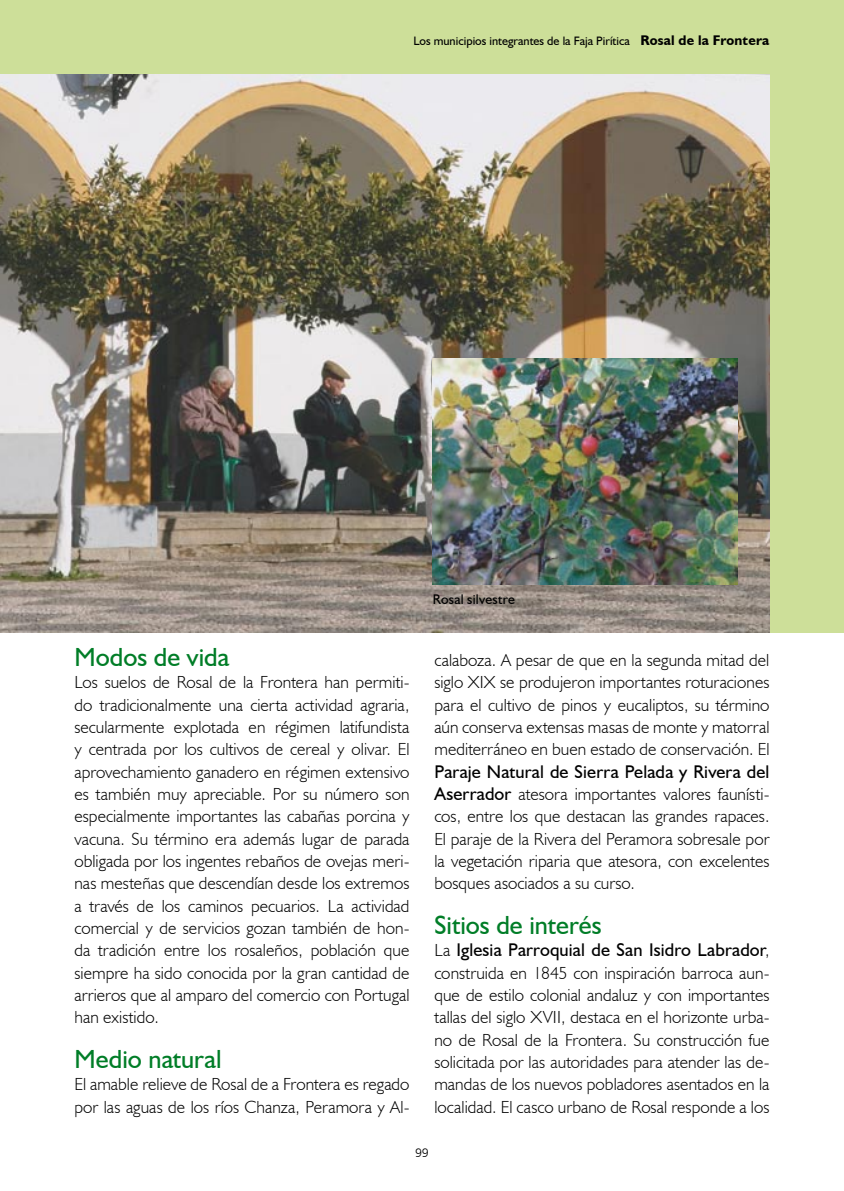
<style>
.page{position:relative;width:844px;height:1191px;background:#fff}
.page>*{position:absolute;margin:0;border:0;box-sizing:border-box;transform-origin:0 0}
.t1{font:26.25px "Humanist 521 BT";color:#007d27}
.t2{font:18.38px "Humanist 521 BT";letter-spacing:.01em;color:#000}
.t3{font:300 17.5px/22.4px "Humanist 521 BT";letter-spacing:.005em;color:#000;text-align:justify}
.t4{font:14px "Humanist 521 BT";letter-spacing:.015em;color:#000}
.t5{font:12.25px "Humanist 521 BT";color:#000}
.t6{font:12.25px "Humanist 777 BT Light B";color:#000}
.s1{font-weight:700;font-size:14px}
.s2{font-weight:400;font-size:18.38px}
.s3{font-weight:300;font-size:17.5px}
</style>
<div class="page">
<div style="left:0;top:0;width:843px;height:632px;background:#cddf99"></div>
<img style="left:0;top:74px;width:769px;height:558px">
<img style="left:433px;top:359px;width:304px;height:225px">
<p class="t5" style="left:413px;top:33px;width:357px">Los municipios integrantes de la Faja Pirítica <span class="s1">Rosal de la Frontera</span></p>
<h1 class="t1" style="left:74px;top:641px;width:156px">Modos de vida</h1>
<p class="t3" style="left:74px;top:671px;width:336px">Los suelos de Rosal de la Frontera han permiti&shy;do tradicionalmente una cierta actividad agraria, secularmente explotada en régimen latifundista y centrada por los cultivos de cereal y olivar. El aprovechamiento ganadero en régimen extensivo es también muy apreciable. Por su número son especialmente importantes las cabañas porcina y vacuna. Su término era además lugar de parada obligada por los ingentes rebaños de ovejas meri&shy;nas mesteñas que descendían desde los extremos a través de los caminos pecuarios. La actividad comercial y de servicios gozan también de hon&shy;da tradición entre los rosaleños, población que siempre ha sido conocida por la gran cantidad de arrieros que al amparo del comercio con Portugal han existido.</p>
<h1 class="t1" style="left:74px;top:1042px;width:149px">Medio natural</h1>
<p class="t3" style="left:74px;top:1072px;width:336px">El amable relieve de Rosal de a Frontera es regado por las aguas de los ríos Chanza, Peramora y Al-</p>
<p class="t4" style="left:433px;top:590px;width:84px">Rosal silvestre</p>
<p class="t3" style="left:434px;top:648px;width:336px">calaboza. A pesar de que en la segunda mitad del siglo XIX se produjeron importantes roturaciones para el cultivo de pinos y eucaliptos, su término aún conserva extensas masas de monte y matorral mediterráneo en buen estado de conservación. El</p>
<p class="t2" style="left:434px;top:760px;width:336px">Paraje Natural de Sierra Pelada y Rivera del</p>
<p class="t3" style="left:434px;top:782px;width:336px"><span class="s2">Aserrador</span> atesora importantes valores faunísti&shy;cos, entre los que destacan las grandes rapaces.<br>El paraje de la Rivera del Peramora sobresale por la vegetación riparia que atesora, con excelentes bosques asociados a su curso.</p>
<h1 class="t1" style="left:434px;top:908px;width:169px">Sitios de interés</h1>
<p class="t2" style="left:434px;top:938px;width:336px"><span class="s3">La</span> Iglesia Parroquial de San Isidro Labrador<span class="s3">,</span></p>
<p class="t3" style="left:434px;top:961px;width:336px">construida en 1845 con inspiración barroca aun&shy;que de estilo colonial andaluz y con importantes tallas del siglo XVII, destaca en el horizonte urba&shy;no de Rosal de la Frontera. Su construcción fue solicitada por las autoridades para atender las de&shy;mandas de los nuevos pobladores asentados en la localidad. El casco urbano de Rosal responde a los</p>
<p class="t6" style="left:415px;top:1144px;width:15px">99</p>
</div>
